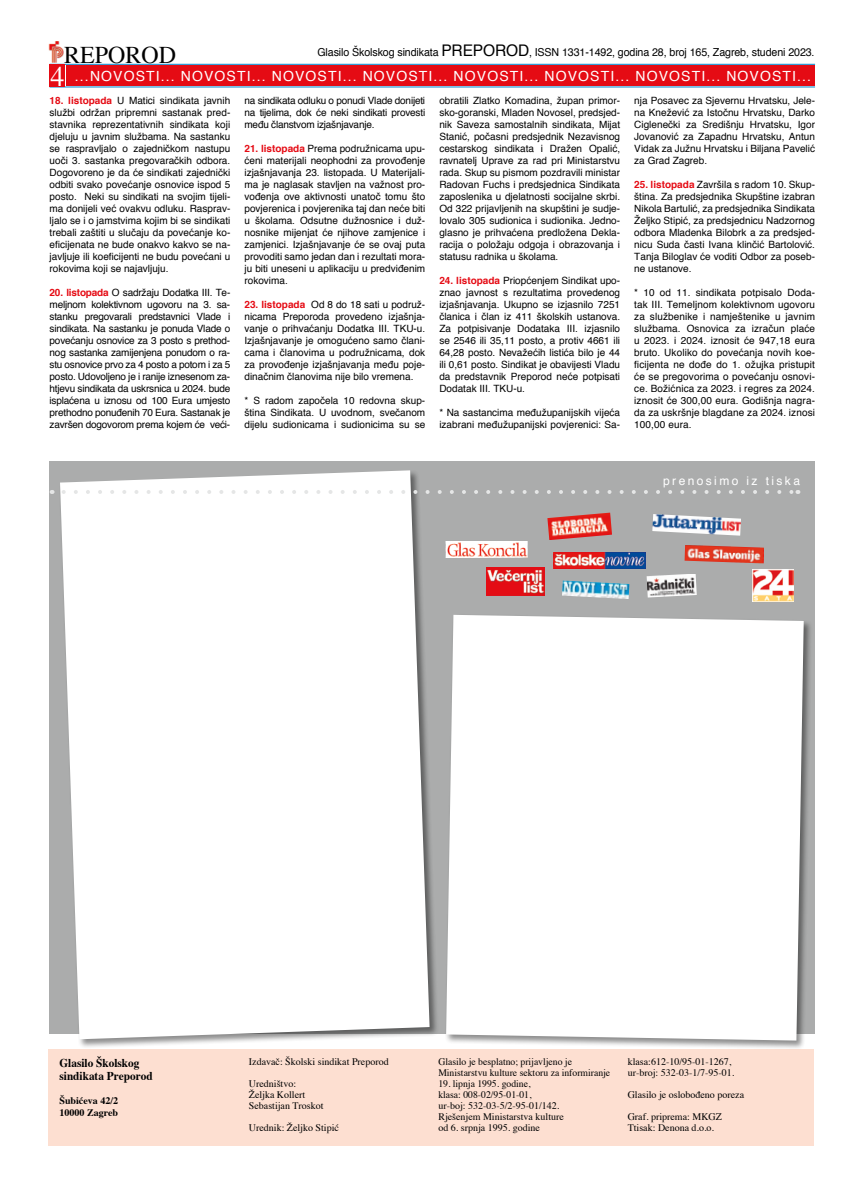
<style>
.page{position:relative;width:842px;height:1191px;background:#fff}
.page>*{position:absolute;margin:0;border:0;box-sizing:border-box;transform-origin:0 0}
.t1{font:28px "Times";color:#fff}
.t2{font:24px "Times";color:#000}
.t3{font:14px "Helvetica";letter-spacing:.08em;color:#fff}
.t4{font:700 12px/13px "Times";color:#000;scale:.94 1}
.t5{font:12px "Helvetica";letter-spacing:.2em;color:#fff}
.t6{font:11px "Helvetica";letter-spacing:-.01em;color:#000}
.t7{font:10px/12px "Helvetica";color:#000;text-align:justify}
.t8{font:10px/11px "Times";color:#000}
.t9{font:700 10px/12.4px "Times";color:#000}
.s1{font-size:16px}
.s2{font-weight:700;color:#e50b14}
</style>
<div class="page">
<hr style="left:50px;top:64px;width:765px;height:1px;background:#0084cb">
<hr style="left:50px;top:87px;width:765px;height:1px;background:#0084cb">
<img style="left:48px;top:41px;width:16px;height:21px">
<div style="left:66px;top:65px;width:749px;height:21px;background:#e50b14"></div>
<div style="left:48px;top:1049px;width:766px;height:96px;background:#fddfd1"></div>
<div style="left:50px;top:64px;width:15px;height:23px;background:#e50b14"></div>
<div style="left:50px;top:461px;width:765px;height:572px;background:#abacac"></div>
<img style="left:562px;top:580px;width:67px;height:19px">
<div style="left:59px;top:469px;width:380px;height:579px;background:#000;opacity:.45"></div>
<svg style="left:60px;top:470px;width:370px;height:569px;background:#f8f8f8"></svg>
<div style="left:445px;top:613px;width:368px;height:437px;background:#000;opacity:.45"></div>
<div style="left:446px;top:615px;width:358px;height:425px;background:#fff"></div>
<img style="left:684px;top:545px;width:80px;height:18px">
<img style="left:486px;top:568px;width:58px;height:28px">
<img style="left:652px;top:514px;width:89px;height:21px">
<img style="left:753px;top:569px;width:40px;height:32px">
<img style="left:553px;top:552px;width:92px;height:16px">
<img style="left:647px;top:574px;width:50px;height:23px">
<img style="left:445px;top:542px;width:83px;height:15px">
<img style="left:547px;top:512px;width:65px;height:28px">
<svg style="left:64px;top:490px;width:727px;height:4px"></svg>
<h2 class="t2" style="left:64px;top:32px;width:114px">REPOROD</h2>
<p class="t6" style="left:317px;top:44px;width:499px">Glasilo Školskog sindikata <span class="s1">PREPOROD</span>, ISSN 1331-1492, godina 28, broj 165, Zagreb, studeni 2023.</p>
<h1 class="t1" style="left:50px;top:50px;width:15px">4</h1>
<h1 class="t1" style="left:50px;top:50px;width:16px">2</h1>
<p class="t7" style="left:50px;top:95px;width:182px"><span class="s2">18. listopada</span> U Matici sindikata javnih službi održan pripremni sastanak pred&shy;stavnika reprezentativnih sindikata koji djeluju u javnim službama. Na sastanku se raspravljalo o zajedničkom nastupu uoči 3. sastanka pregovaračkih odbora.<br>Dogovoreno je da će sindikati zajednički odbiti svako povećanje osnovice ispod 5 posto. Neki su sindikati na svojim tijeli&shy;ma donijeli već ovakvu odluku. Rasprav&shy;ljalo se i o jamstvima kojim bi se sindikati trebali zaštiti u slučaju da povećanje ko&shy;eficijenata ne bude onakvo kakvo se na&shy;javljuje ili koeficijenti ne budu povećani u rokovima koji se najavljuju.</p>
<p class="t7" style="left:50px;top:287px;width:182px"><span class="s2">20. listopada</span> O sadržaju Dodatka III. Te&shy;meljnom kolektivnom ugovoru na 3. sa&shy;stanku pregovarali predstavnici Vlade i sindikata. Na sastanku je ponuda Vlade o povećanju osnovice za 3 posto s prethod&shy;nog sastanka zamijenjena ponudom o ra&shy;stu osnovice prvo za 4 posto a potom i za 5 posto. Udovoljeno je i ranije iznesenom za&shy;htjevu sindikata da uskrsnica u 2024. bude isplaćena u iznosu od 100 Eura umjesto prethodno ponuđenih 70 Eura. Sastanak je završen dogovorom prema kojem će veći-</p>
<h3 class="t3" style="left:75px;top:65px;width:738px">...NOVOSTI... NOVOSTI... NOVOSTI... NOVOSTI... NOVOSTI... NOVOSTI... NOVOSTI... NOVOSTI...</h3>
<p class="t7" style="left:634px;top:95px;width:182px">nja Posavec za Sjevernu Hrvatsku, Jele&shy;na Knežević za Istočnu Hrvatsku, Darko Ciglenečki za Središnju Hrvatsku, Igor Jovanović za Zapadnu Hrvatsku, Antun Vidak za Južnu Hrvatsku i Biljana Pavelić za Grad Zagreb.</p>
<p class="t7" style="left:634px;top:179px;width:182px"><span class="s2">25. listopada</span> Završila s radom 10. Skup&shy;ština. Za predsjednika Skupštine izabran Nikola Bartulić, za predsjednika Sindikata Željko Stipić, za predsjednicu Nadzornog odbora Mladenka Bilobrk a za predsjed&shy;nicu Suda časti Ivana klinčić Bartolović.<br>Tanja Biloglav će voditi Odbor za poseb&shy;ne ustanove.</p>
<p class="t7" style="left:634px;top:287px;width:182px">* 10 od 11. sindikata potpisalo Doda&shy;tak III. Temeljnom kolektivnom ugovoru za službenike i namještenike u javnim službama. Osnovica za izračun plaće u 2023. i 2024. iznosit će 947,18 eura bruto. Ukoliko do povećanja novih koe&shy;ficijenta ne dođe do 1. ožujka pristupit će se pregovorima o povećanju osnovi&shy;ce. Božićnica za 2023. i regres za 2024. iznosit će 300,00 eura. Godišnja nagra&shy;da za uskršnje blagdane za 2024. iznosi 100,00 eura.</p>
<p class="t7" style="left:439px;top:95px;width:182px">obratili Zlatko Komadina, župan primor&shy;sko-goranski, Mladen Novosel, predsjed&shy;nik Saveza samostalnih sindikata, Mijat Stanić, počasni predsjednik Nezavisnog cestarskog sindikata i Dražen Opalić, ravnatelj Uprave za rad pri Ministarstvu rada. Skup su pismom pozdravili ministar Radovan Fuchs i predsjednica Sindikata zaposlenika u djelatnosti socijalne skrbi.<br>Od 322 prijavljenih na skupštini je sudje&shy;lovalo 305 sudionica i sudionika. Jedno&shy;glasno je prihvaćena predložena Dekla&shy;racija o položaju odgoja i obrazovanja i statusu radnika u školama.</p>
<p class="t7" style="left:439px;top:275px;width:182px"><span class="s2">24. listopada</span> Priopćenjem Sindikat upo&shy;znao javnost s rezultatima provedenog izjašnjavanja. Ukupno se izjasnilo 7251 članica i član iz 411 školskih ustanova.<br>Za potpisivanje Dodataka III. izjasnilo se 2546 ili 35,11 posto, a protiv 4661 ili 64,28 posto. Nevažećih listića bilo je 44 ili 0,61 posto. Sindikat je obavijesti Vladu da predstavnik Preporod neće potpisati Dodatak III. TKU-u.</p>
<p class="t7" style="left:439px;top:407px;width:182px">* Na sastancima međužupanijskih vijeća izabrani međužupanijski povjerenici: Sa-</p>
<p class="t7" style="left:244px;top:95px;width:182px">na sindikata odluku o ponudi Vlade donijeti na tijelima, dok će neki sindikati provesti među članstvom izjašnjavanje.</p>
<p class="t7" style="left:244px;top:143px;width:182px"><span class="s2">21. listopada</span> Prema podružnicama upu&shy;ćeni materijali neophodni za provođenje izjašnjavanja 23. listopada. U Materijali&shy;ma je naglasak stavljen na važnost pro&shy;vođenja ove aktivnosti unatoč tomu što povjerenica i povjerenika taj dan neće biti u školama. Odsutne dužnosnice i duž&shy;nosnike mijenjat će njihove zamjenice i zamjenici. Izjašnjavanje će se ovaj puta provoditi samo jedan dan i rezultati mora&shy;ju biti uneseni u aplikaciju u predviđenim rokovima.</p>
<p class="t7" style="left:244px;top:299px;width:182px"><span class="s2">23. listopada</span> Od 8 do 18 sati u podruž&shy;nicama Preporoda provedeno izjašnja&shy;vanje o prihvaćanju Dodatka III. TKU-u.<br>Izjašnjavanje je omogućeno samo člani&shy;cama i članovima u podružnicama, dok za provođenje izjašnjavanja među poje&shy;dinačnim članovima nije bilo vremena.</p>
<p class="t7" style="left:244px;top:395px;width:182px">* S radom započela 10 redovna skup&shy;ština Sindikata. U uvodnom, svečanom dijelu sudionicama i sudionicima su se</p>
<p class="t5" style="left:663px;top:472px;width:138px">prenosimo iz tiska</p>
<p class="t4" style="left:60px;top:1055px;width:101px">Glasilo Školskog sindikata Preporod</p>
<p class="t9" style="left:60px;top:1093px;width:60px">Šubićeva 42/2<br>10000 Zagreb</p>
<p class="t8" style="left:249px;top:1055px;width:141px">Izdavač: Školski sindikat Preporod</p>
<p class="t8" style="left:249px;top:1077px;width:76px">Uredništvo:<br>Željka Kollert<br>Sebastijan Troskot</p>
<p class="t8" style="left:249px;top:1121px;width:91px">Urednik: Željko Stipić</p>
<p class="t8" style="left:438px;top:1055px;width:173px">Glasilo je besplatno; prijavljeno je<br>Ministarstvu kulture sektoru za informiranje</p>
<p class="t8" style="left:438px;top:1077px;width:127px">19. lipnja 1995. godine,<br>klasa: 008-02/95-01-01,<br>ur-boj: 532-03-5/2-95-01/142.<br>Rješenjem Ministarstva kulture od 6. srpnja 1995. godine</p>
<p class="t8" style="left:628px;top:1055px;width:108px">klasa:612-10/95-01-1267, ur-broj: 532-03-1/7-95-01.</p>
<p class="t8" style="left:628px;top:1088px;width:118px">Glasilo je oslobođeno poreza</p>
<p class="t8" style="left:628px;top:1110px;width:96px">Graf. priprema: MKGZ<br>Ttisak: Denona d.o.o.</p>
</div>
